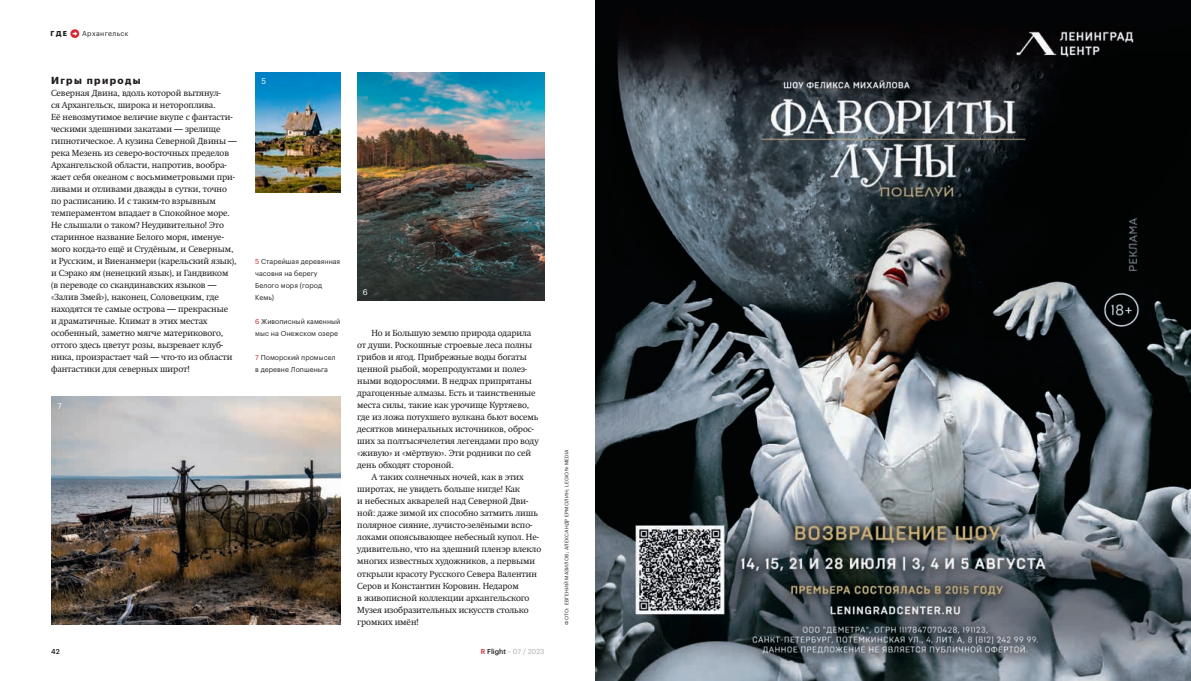
<style>
.page{position:relative;width:1191px;height:681px;background:#fff}
.page>*{position:absolute;margin:0;border:0;box-sizing:border-box;transform-origin:0 0}
.t1{font:700 10px "Graphik Cy";letter-spacing:.14em;color:#231f20}
.t2{font:8.8px/12px "Swift";letter-spacing:-.01em;color:#231f20}
.t3{font:8px "Graphik Cy";color:#fff}
.t4{font:7px/12px "Graphik Cy";color:#231f20}
.t5{font:7px "Graphik Cy";color:#a8a9ad}
.t6{font:7px "Graphik Cy";letter-spacing:.05em;color:#231f20}
.t7{font:700 7px "Graphik Cy";color:#231f20}
.t8{font:500 7px "Graphik Cy";color:#231f20}
.t9{font:5px "Graphik Cy";letter-spacing:.045em;color:#231f20}
.s1{color:#d6212e}
.s2{font-weight:500;color:#d6212e}
.s3{font-weight:500;color:#231f20}
</style>
<div class="page">
<img style="left:595px;top:0;width:596px;height:680px">
<img style="left:51px;top:396px;width:289px;height:228px">
<img style="left:255px;top:72px;width:85px;height:120px">
<img style="left:357px;top:72px;width:187px;height:228px">
<p class="t7" style="left:51px;top:31px;width:18px">ГДЕ</p>
<p class="t6" style="left:82px;top:31px;width:48px">Архангельск</p>
<p class="t1" style="left:51px;top:76px;width:91px">Игры природы</p>
<p class="t2" style="left:51px;top:88px;width:187px">Северная Двина, вдоль которой вытянул-<br>ся Архангельск, широка и нетороплива.<br>Её невозмутимое величие вкупе с фантасти&shy;ческими здешними закатами — зрелище гипнотическое. А кузина Северной Двины — река Мезень из северо-восточных пределов Архангельской области, напротив, вообра&shy;жает себя океаном с восьмиметровыми при&shy;ливами и отливами дважды в сутки, точно по расписанию. И с таким-то взрывным темпераментом впадает в Спокойное море.<br>Не слышали о таком? Неудивительно! Это старинное название Белого моря, именуе&shy;мого когда-то ещё и Студёным, и Северным, и Русским, и Виенанмери (карельский язык), и Сэрако ям (ненецкий язык), и Гандвиком (в переводе со скандинавских языков — «Залив Змей»), наконец, Соловецким, где находятся те самые острова — прекрасные<br>и драматичные. Климат в этих местах особенный, заметно мягче материкового, оттого здесь цветут розы, вызревает клуб&shy;ника, произрастает чай — что-то из области фантастики для северных широт!</p>
<p class="t3" style="left:58px;top:402px;width:6px">7</p>
<p class="t3" style="left:261px;top:78px;width:6px">5</p>
<p class="t4" style="left:255px;top:256px;width:87px"><span class="s1">5</span> Старейшая деревянная часовня на берегу<br>Белого моря (город<br>Кемь)</p>
<p class="t4" style="left:255px;top:316px;width:87px"><span class="s1">6</span> Живописный каменный мыс на Онежском озере</p>
<p class="t4" style="left:255px;top:352px;width:82px"><span class="s1">7</span> Поморский промысел в деревне Лопшеньга</p>
<p class="t3" style="left:363px;top:288px;width:6px">6</p>
<p class="t2" style="left:371px;top:328px;width:161px">Но и Большую землю природа одарила</p>
<p class="t2" style="left:357px;top:340px;width:176px">от души. Роскошные строевые леса полны</p>
<p class="t2" style="left:357px;top:352px;width:171px">грибов и ягод. Прибрежные воды богаты</p>
<p class="t2" style="left:357px;top:364px;width:171px">ценной рыбой, морепродуктами и полез-</p>
<p class="t2" style="left:357px;top:376px;width:176px">ными водорослями. В недрах припрятаны</p>
<p class="t2" style="left:357px;top:388px;width:180px">драгоценные алмазы. Есть и таинственные</p>
<p class="t2" style="left:357px;top:400px;width:173px">места силы, такие как урочище Куртяево,</p>
<p class="t2" style="left:357px;top:412px;width:182px">где из ложа потухшего вулкана бьют восемь</p>
<p class="t2" style="left:357px;top:424px;width:178px">десятков минеральных источников, оброс-</p>
<p class="t2" style="left:357px;top:436px;width:183px">ших за полтысячелетия легендами про воду</p>
<p class="t2" style="left:357px;top:448px;width:175px">«живую» и «мёртвую». Эти родники по сей</p>
<p class="t2" style="left:357px;top:460px;width:98px">день обходят стороной.</p>
<p class="t2" style="left:371px;top:472px;width:154px">А таких солнечных ночей, как в этих</p>
<p class="t2" style="left:357px;top:484px;width:164px">широтах, не увидеть больше нигде! Как</p>
<p class="t2" style="left:357px;top:496px;width:172px">и небесных акварелей над Северной Дви-</p>
<p class="t2" style="left:357px;top:508px;width:182px">ной: даже зимой их способно затмить лишь</p>
<p class="t2" style="left:357px;top:520px;width:176px">полярное сияние, лучисто-зелёными вспо-</p>
<p class="t2" style="left:357px;top:532px;width:183px">лохами опоясывающее небесный купол. Не -</p>
<p class="t2" style="left:357px;top:544px;width:185px">удивительно, что на здешний пленэр влекло</p>
<p class="t2" style="left:357px;top:556px;width:179px">многих известных художников, а первыми</p>
<p class="t2" style="left:357px;top:568px;width:181px">открыли красоту Русского Севера Валентин</p>
<p class="t2" style="left:357px;top:580px;width:163px">Серов и Константин Коровин. Недаром</p>
<p class="t2" style="left:357px;top:592px;width:174px">в живописной коллекции архангельского</p>
<p class="t2" style="left:357px;top:604px;width:173px">Музея изобразительных искусств столько</p>
<p class="t2" style="left:357px;top:616px;width:63px">громких имён!</p>
<p class="t8" style="left:51px;top:648px;width:10px">42</p>
<p class="t5" style="left:481px;top:648px;width:65px"><span class="s2">R</span> <span class="s3">Flight</span> ~ 07 / 2023</p>
<p class="t9" style="left:564px;top:624px;width:177px;rotate:-90deg">ФОТО: ЕВГЕНИЙ МАЗИЛОВ; АЛЕКСАНДР ЕРМОЛИН; LEGION-MEDIA</p>
</div>
